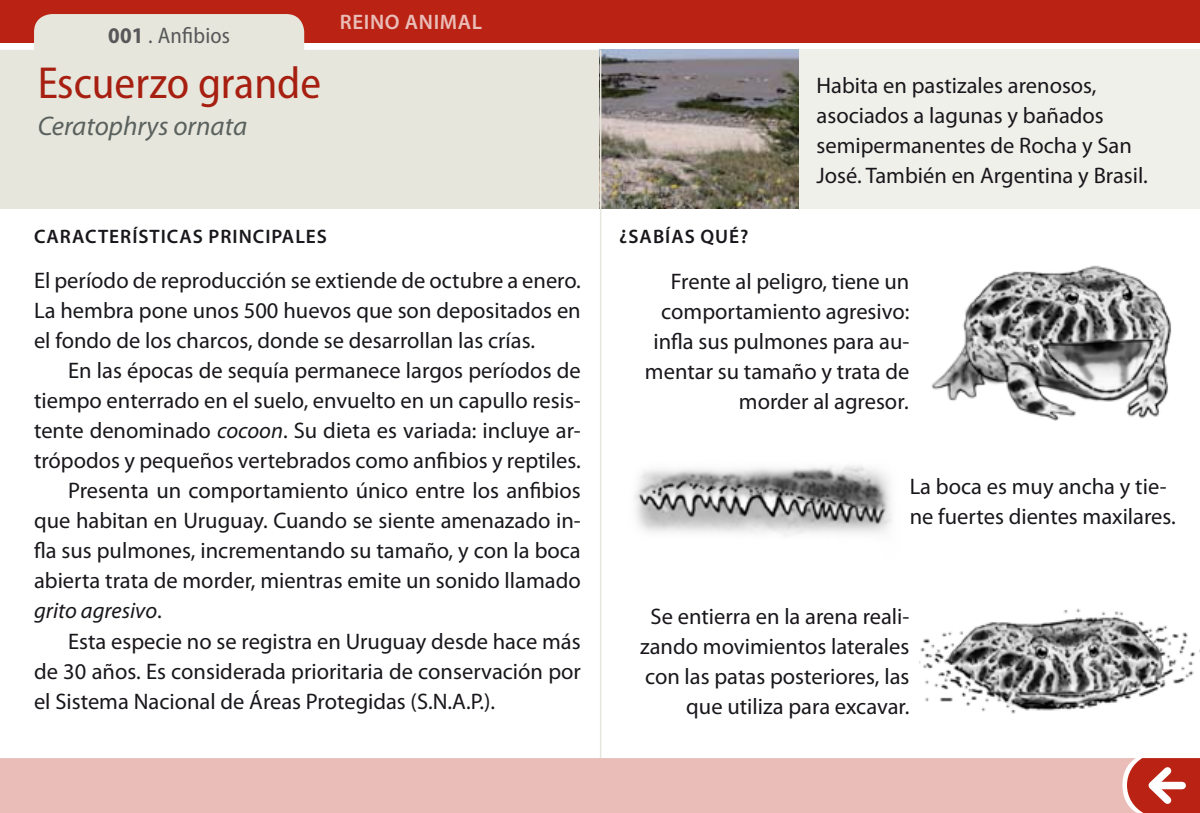
<style>
.page{position:relative;width:1200px;height:813px;background:#fff}
.page>*{position:absolute;margin:0;border:0;box-sizing:border-box;transform-origin:0 0}
.t1{font:semi-condensed 45px "Myriad Pro";color:#ba2313}
.t2{font:italic 27px "Myriad Pro";color:#646c6e}
.TEXTO_2{font:22.5px/30px "Myriad Pro";color:#1a171c;text-align:justify}
.TEXTO_1{font:22.5px/30px "Myriad Pro";color:#1a171c;text-align:right}
.GLOSARIO_DEFINICIÓN{font:22.5px/30px "Myriad Pro";color:#1a171c}
.t3{font:semi-condensed 22.5px "Myriad Pro";letter-spacing:.01em;color:#58585a}
.t4{font:600 21px "Myriad Pro";letter-spacing:.03em;color:#eabdb8}
.t5{font:600 19.5px "Myriad Pro";letter-spacing:.05em;color:#1a171c}
.s1{font-weight:700}
.s2{font-style:italic}
</style>
<div class="page">
<div style="left:0;top:0;width:1199px;height:43px;background:#ba2313"></div>
<svg style="left:0;top:14px;width:1199px;height:195px;fill:#e6e6dc"></svg>
<img style="left:931px;top:265px;width:241px;height:155px">
<img style="left:919px;top:608px;width:277px;height:106px">
<img style="left:634px;top:465px;width:258px;height:71px">
<img style="left:601px;top:50px;width:198px;height:159px">
<div style="left:799px;top:50px;width:400px;height:159px;background:#f0f0ea"></div>
<hr style="left:599px;top:50px;width:2px;height:707px;background:#e6e6dc">
<div style="left:0;top:757px;width:1126px;height:55px;background:#eabdb8"></div>
<svg style="left:1126px;top:758px;width:73px;height:54px"></svg>
<p class="t3" style="left:108px;top:21px;width:123px"><span class="s1">001</span> . Anfibios</p>
<h1 class="t1" style="left:37px;top:56px;width:285px">Escuerzo grande</h1>
<p class="t2" style="left:37px;top:109px;width:212px">Ceratophrys ornata</p>
<p class="t4" style="left:340px;top:9px;width:144px">REINO ANIMAL</p>
<p class="t5" style="left:34px;top:224px;width:294px">CARACTERÍSTICAS PRINCIPALES</p>
<p class="t5" style="left:619px;top:224px;width:131px">¿SABÍAS QUÉ?</p>
<p class="GLOSARIO_DEFINICIÓN" style="left:816px;top:70px;width:333px">Habita en pastizales arenosos, asociados a lagunas y bañados semipermanentes de Rocha y San<br>José. También en Argentina y Brasil.</p>
<p class="TEXTO_1" style="left:34px;top:265px;width:548px;text-align:justify">El período de reproducción se extiende de octubre a enero.<br>La hembra pone unos 500 huevos que son depositados en el fondo de los charcos, donde se desarrollan las crías.</p>
<p class="TEXTO_2" style="left:34px;top:355px;width:548px;text-indent:34px">En las épocas de sequía permanece largos períodos de tiempo enterrado en el suelo, envuelto en un capullo resis&shy;tente denominado <span class="s2">cocoon</span>. Su dieta es variada: incluye ar&shy;trópodos y pequeños vertebrados como anfibios y reptiles.</p>
<p class="TEXTO_2" style="left:34px;top:475px;width:548px;text-indent:34px">Presenta un comportamiento único entre los anfibios que habitan en Uruguay. Cuando se siente amenazado in&shy;fla sus pulmones, incrementando su tamaño, y con la boca abierta trata de morder, mientras emite un sonido llamado <span class="s2">grito agresivo</span>.</p>
<p class="TEXTO_2" style="left:34px;top:625px;width:548px;text-indent:34px">Esta especie no se registra en Uruguay desde hace más de 30 años. Es considerada prioritaria de conservación por el Sistema Nacional de Áreas Protegidas (S.N.A.P.).</p>
<p class="TEXTO_1" style="left:644px;top:266px;width:266px">Frente al peligro, tiene un comportamiento agresivo: infla sus pulmones para au&shy;mentar su tamaño y trata de morder al agresor<span class="s2">.</span></p>
<p class="TEXTO_1" style="left:909px;top:471px;width:267px;text-align:left">La boca es muy ancha y tie&shy;ne fuertes dientes maxilares.</p>
<p class="TEXTO_1" style="left:640px;top:601px;width:271px">Se entierra en la arena reali&shy;zando movimientos laterales con las patas posteriores, las que utiliza para excavar.</p>
</div>
